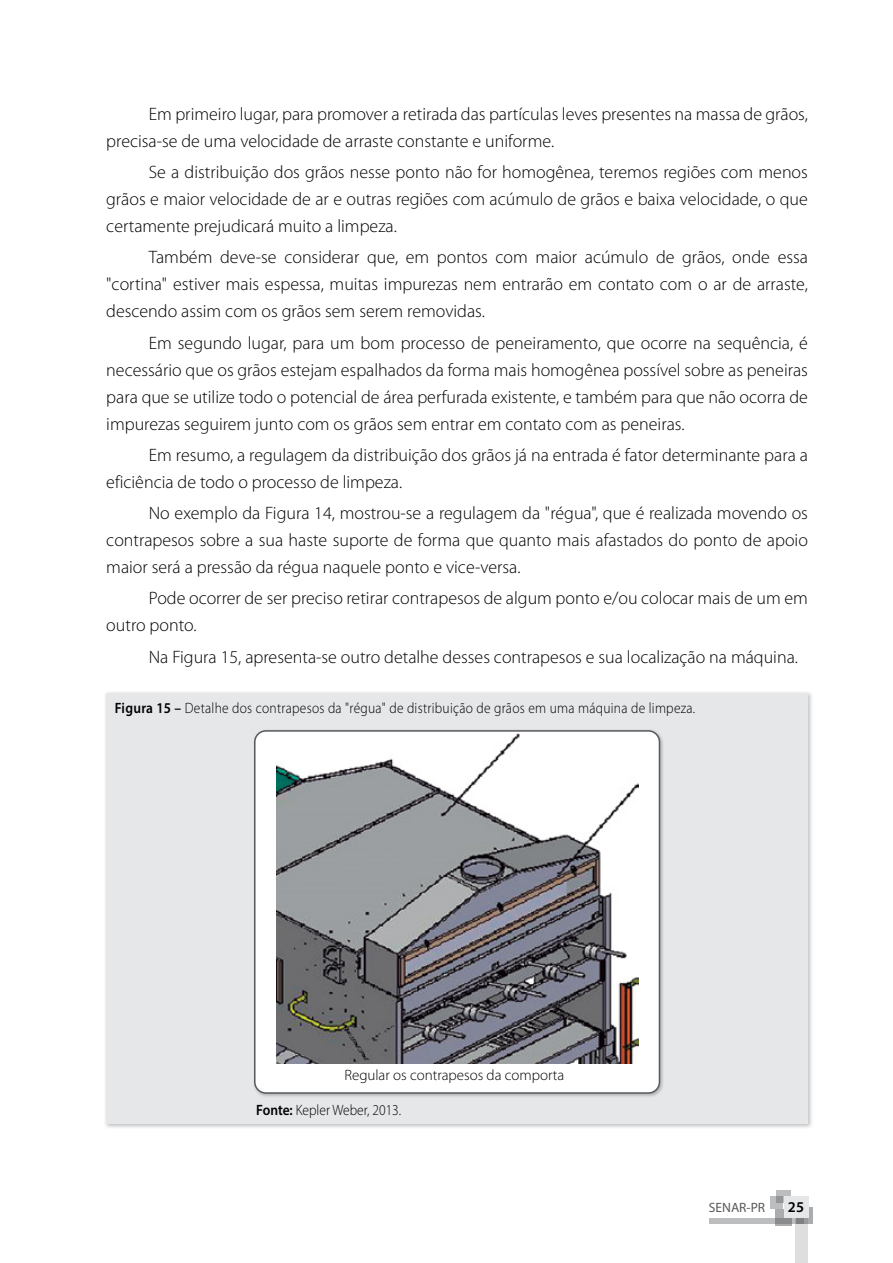
<style>
.page{position:relative;width:893px;height:1263px;background:#fff}
.page>*{position:absolute;margin:0;border:0;box-sizing:border-box;transform-origin:0 0}
.t1{font:300 18px/27px "Myriad Pro";color:#000;text-align:justify}
.t2{font:300 15px "Myriad Pro";letter-spacing:.02em;color:#000;scale:.9 1}
.t3{font:300 15px "Myriad Pro";color:#000}
.t4{font:300 15px "Myriad Pro";color:#000;scale:.9 1}
.t5{font:600 15px "Myriad Pro";color:#000}
.t6{font:13.5px "Myriad Pro";color:#58595b}
.s1{font-weight:600}
</style>
<div class="page">
<svg style="left:776px;top:1191px;width:15px;height:12px"></svg>
<svg style="left:770px;top:1196px;width:13px;height:12px"></svg>
<svg style="left:808px;top:1207px;width:5px;height:16px"></svg>
<svg style="left:775px;top:1210px;width:17px;height:16px"></svg>
<svg style="left:709px;top:1218px;width:87px;height:5px"></svg>
<svg style="left:796px;top:1218px;width:12px;height:45px"></svg>
<div style="left:784px;top:1197px;width:24px;height:21px;background:#e6e7e8"></div>
<div style="left:104px;top:691px;width:709px;height:437px;background:#000;opacity:.25"></div>
<div style="left:106px;top:693px;width:702px;height:430px;background:#e6e7e8"></div>
<div style="left:253px;top:729px;width:412px;height:369px;background:#000;opacity:.25"></div>
<div style="left:255px;top:731px;width:404px;height:362px;background:#fff;border-radius:11px"></div>
<img style="left:276px;top:734px;width:362px;height:330px">
<div style="left:254px;top:730px;width:406px;height:364px;border:2px solid #58595b;border-radius:11px"></div>
<p class="t1" style="left:106px;top:101px;width:703px;text-indent:43px">Em primeiro lugar, para promover a retirada das partículas leves presentes na massa de grãos, precisa-se de uma velocidade de arraste constante e uniforme.</p>
<p class="t1" style="left:106px;top:159px;width:703px;text-indent:43px">Se a distribuição dos grãos nesse ponto não for homogênea, teremos regiões com menos grãos e maior velocidade de ar e outras regiões com acúmulo de grãos e baixa velocidade, o que certamente prejudicará muito a limpeza.</p>
<p class="t1" style="left:106px;top:244px;width:703px;text-indent:43px">Também deve-se considerar que, em pontos com maior acúmulo de grãos, onde essa "cortina" estiver mais espessa, muitas impurezas nem entrarão em contato com o ar de arraste, descendo assim com os grãos sem serem removidas.</p>
<p class="t1" style="left:106px;top:329px;width:703px;text-indent:43px">Em segundo lugar, para um bom processo de peneiramento, que ocorre na sequência, é necessário que os grãos estejam espalhados da forma mais homogênea possível sobre as peneiras para que se utilize todo o potencial de área perfurada existente, e também para que não ocorra de impurezas seguirem junto com os grãos sem entrar em contato com as peneiras.</p>
<p class="t1" style="left:106px;top:442px;width:703px;text-indent:43px">Em resumo, a regulagem da distribuição dos grãos já na entrada é fator determinante para a eficiência de todo o processo de limpeza.</p>
<p class="t1" style="left:106px;top:500px;width:703px;text-indent:43px">No exemplo da Figura 14, mostrou-se a regulagem da "régua", que é realizada movendo os contrapesos sobre a sua haste suporte de forma que quanto mais afastados do ponto de apoio maior será a pressão da régua naquele ponto e vice-versa.</p>
<p class="t1" style="left:106px;top:585px;width:703px;text-indent:43px">Pode ocorrer de ser preciso retirar contrapesos de algum ponto e/ou colocar mais de um em outro ponto.</p>
<p class="t1" style="left:149px;top:643px;width:651px">Na Figura 15, apresenta-se outro detalhe desses contrapesos e sua localização na máquina.</p>
<p class="t2" style="left:115px;top:699px;width:646px"><span class="s1">Figura 15 –</span> Detalhe dos contrapesos da "régua" de distribuição de grãos em uma máquina de limpeza.</p>
<p class="t3" style="left:344px;top:1067px;width:221px">Regular os contrapesos da comporta</p>
<p class="t4" style="left:256px;top:1102px;width:163px"><span class="s1">Fonte:</span> Kepler Weber, 2013.</p>
<p class="t6" style="left:709px;top:1199px;width:58px">SENAR-PR</p>
<p class="t5" style="left:788px;top:1198px;width:18px">25</p>
</div>
